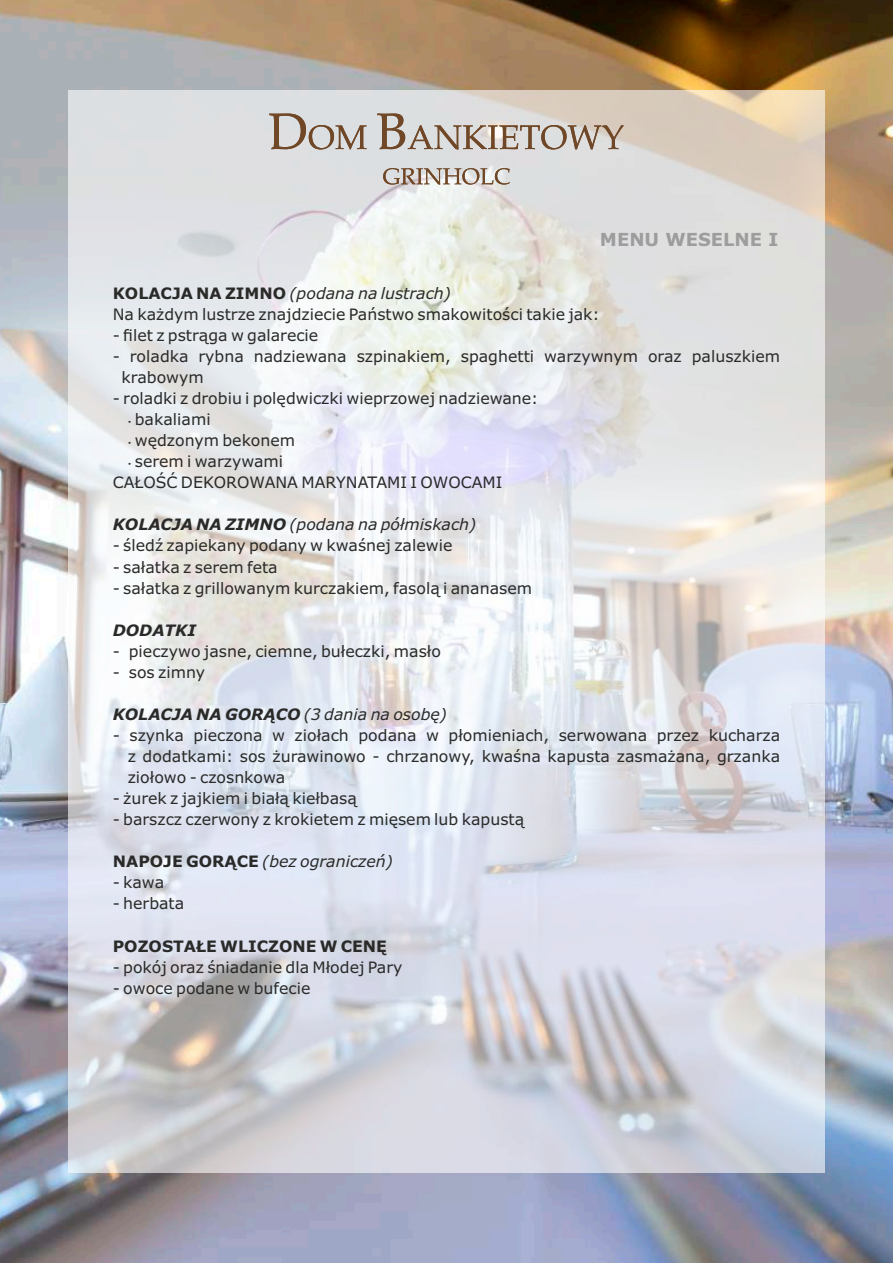
<style>
.page{position:relative;width:893px;height:1263px;background:#fff}
.page>*{position:absolute;margin:0;border:0;box-sizing:border-box;transform-origin:0 0}
.t1{font:700 18px "Verdana";color:#9d9d9d}
.t2{font:15.75px/21px "Verdana";color:#2a2a29}
.t3{font:italic 15.75px "Verdana";color:#2a2a29}
.t4{font:italic 700 15.75px "Verdana";color:#2a2a29}
.t5{font:700 15.75px "Verdana";color:#2a2a29}
.s1{font-weight:700}
.s2{font-style:italic}
.s3{font-weight:400}
.s4{font-weight:700;font-style:normal}
</style>
<div class="page">
<img style="left:0;top:0;width:893px;height:1263px">
<div style="left:68px;top:90px;width:756px;height:1083px;background:#fefefe;opacity:.6"></div>
<svg style="left:269px;top:113px;width:354px;height:37px"></svg>
<svg style="left:383px;top:168px;width:127px;height:17px"></svg>
<p class="t1" style="left:600px;top:232px;width:180px">MENU WESELNE I</p>
<p class="t2" style="left:113px;top:284px;width:488px"><span class="s1">KOLACJA NA ZIMNO</span> <span class="s2">(podana na lustrach)<br></span>Na każdym lustrze znajdziecie Państwo smakowitości takie jak:</p>
<p class="t2" style="left:113px;top:326px;width:207px">- filet z pstrąga w galarecie</p>
<p class="t2" style="left:122px;top:347px;width:660px;text-indent:-9px">- roladka rybna nadziewana szpinakiem, spaghetti warzywnym oraz paluszkiem krabowym</p>
<p class="t2" style="left:113px;top:389px;width:427px">- roladki z drobiu i polędwiczki wieprzowej nadziewane:</p>
<p class="t2" style="left:135px;top:410px;width:77px">bakaliami</p>
<p class="t2" style="left:135px;top:431px;width:162px">wędzonym bekonem</p>
<p class="t2" style="left:135px;top:452px;width:150px">serem i warzywami</p>
<p class="t2" style="left:113px;top:473px;width:391px">CAŁOŚĆ DEKOROWANA MARYNATAMI I OWOCAMI</p>
<p class="t3" style="left:113px;top:518px;width:365px"><span class="s1">KOLACJA NA ZIMNO</span> (podana na półmiskach)</p>
<p class="t2" style="left:113px;top:537px;width:341px">- śledź zapiekany podany w kwaśnej zalewie</p>
<p class="t2" style="left:113px;top:558px;width:166px">- sałatka z serem feta</p>
<p class="t2" style="left:113px;top:579px;width:421px">- sałatka z grillowanym kurczakiem, fasolą i ananasem</p>
<p class="t4" style="left:113px;top:624px;width:85px">DODATKI</p>
<p class="t2" style="left:113px;top:642px;width:330px">- pieczywo jasne, ciemne, bułeczki, masło</p>
<p class="t2" style="left:113px;top:663px;width:94px">- sos zimny</p>
<p class="t4" style="left:113px;top:708px;width:336px">KOLACJA NA GORĄCO <span class="s3">(3 dania na osobę)</span></p>
<p class="t2" style="left:128px;top:726px;width:654px;text-align:justify;text-indent:-15px">- szynka pieczona w ziołach podana w płomieniach, serwowana przez kucharza z dodatkami: sos żurawinowo - chrzanowy, kwaśna kapusta zasmażana, grzanka ziołowo - czosnkowa</p>
<p class="t2" style="left:113px;top:789px;width:245px">- żurek z jajkiem i białą kiełbasą</p>
<p class="t2" style="left:113px;top:810px;width:413px">- barszcz czerwony z krokietem z mięsem lub kapustą</p>
<p class="t3" style="left:113px;top:855px;width:282px"><span class="s4">NAPOJE GORĄCE</span> (bez ograniczeń)</p>
<p class="t2" style="left:113px;top:873px;width:53px">- kawa</p>
<p class="t2" style="left:113px;top:895px;width:73px">- herbata</p>
<p class="t5" style="left:113px;top:939px;width:276px">POZOSTAŁE WLICZONE W CENĘ</p>
<p class="t2" style="left:113px;top:958px;width:291px">- pokój oraz śniadanie dla Młodej Pary</p>
<p class="t2" style="left:113px;top:979px;width:199px">- owoce podane w bufecie</p>
</div>
